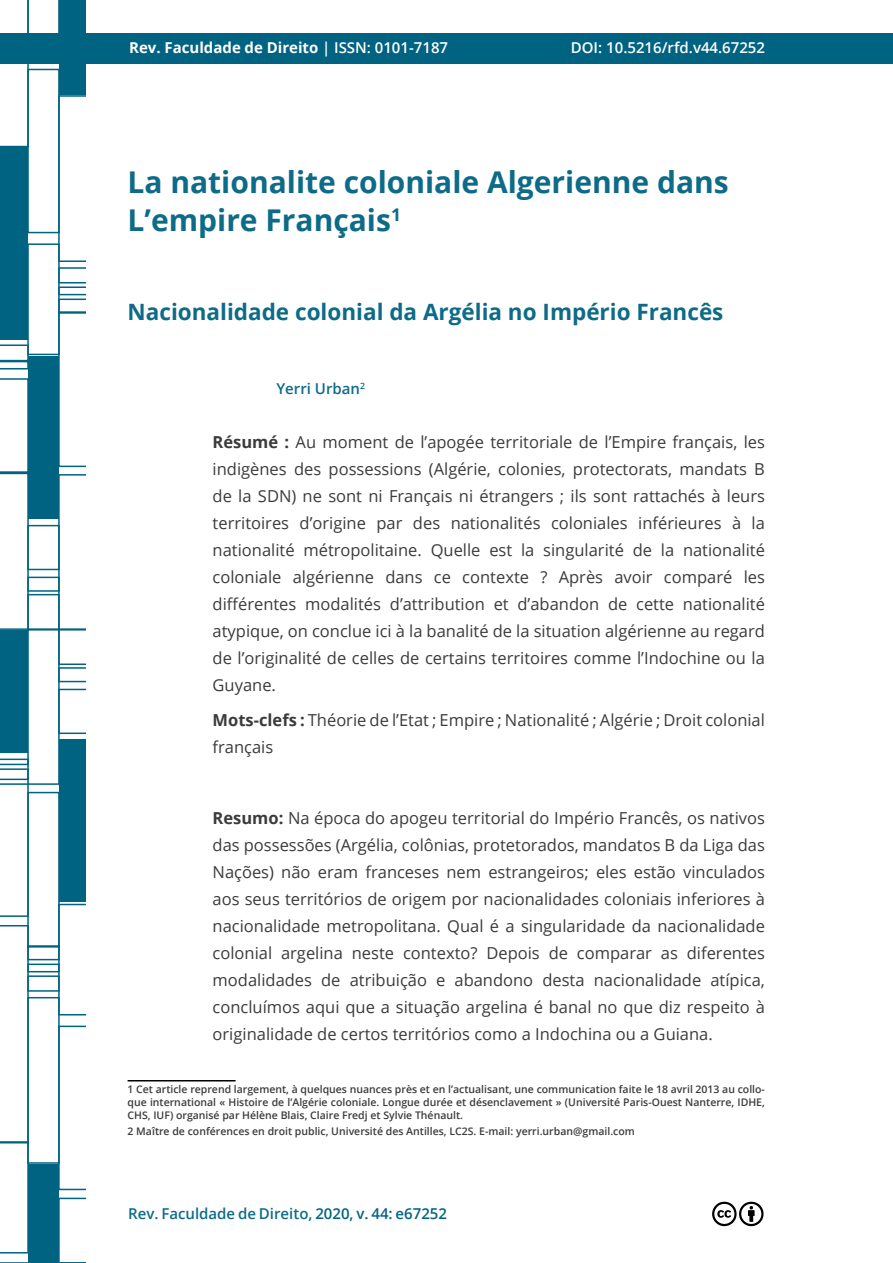
<style>
.page{position:relative;width:893px;height:1263px;background:#fff}
.page>*{position:absolute;margin:0;border:0;box-sizing:border-box;transform-origin:0 0}
.t1{font:700 30px/37.5px "Open Sans";color:#0d6b88}
.t2{font:700 22.5px "Open Sans";color:#0d6b88}
.t3{font:16.5px/27px "Open Sans";color:#3c3b3b;text-align:justify}
.t4{font:600 15px "Open Sans";color:#0d6b88}
.t5{font:700 15px "Open Sans";color:#fff}
.t6{font:600 15px "Open Sans";color:#fff}
.t7{font:600 10.5px/12.6px "Open Sans";color:#3c3b3b;text-align:justify}
.s1{font-weight:600}
.s2{font-weight:700}
.s3{color:#006382}
</style>
<div class="page">
<div style="left:0;top:33px;width:893px;height:31px;background:#006381"></div>
<svg style="left:0;top:0;width:85px;height:1263px"></svg>
<svg style="left:712px;top:1201px;width:52px;height:26px"></svg>
<hr style="left:128px;top:1080px;width:108px;height:1px;background:#000">
<p class="t5" style="left:129px;top:37px;width:320px">Rev. Faculdade de Direito <span class="s1">| ISSN: 0101-7187</span></p>
<p class="t6" style="left:571px;top:37px;width:196px">DOI: 10.5216/rfd.v44.67252</p>
<h1 class="t1" style="left:128px;top:163px;width:603px">La nationalite coloniale Algerienne dans<br>L’empire Français<sup>1</sup></h1>
<h2 class="t2" style="left:128px;top:296px;width:597px">Nacionalidade colonial da Argélia no Império Francês</h2>
<p class="t4" style="left:276px;top:378px;width:90px">Yerri Urban<sup>2</sup></p>
<p class="t3" style="left:213px;top:428px;width:554px"><span class="s2">Résumé :</span> Au moment de l’apogée territoriale de l’Empire français, les indigènes des possessions (Algérie, colonies, protectorats, mandats B de la SDN) ne sont ni Français ni étrangers ; ils sont rattachés à leurs territoires d’origine par des nationalités coloniales inférieures à la nationalité métropolitaine. Quelle est la singularité de la nationalité coloniale algérienne dans ce contexte ? Après avoir comparé les différentes modalités d’attribution et d’abandon de cette nationalité atypique, on conclue ici à la banalité de la situation algérienne au regard de l’originalité de celles de certains territoires comme l’Indochine ou la Guyane.</p>
<p class="t3" style="left:213px;top:706px;width:554px"><span class="s2">Mots-clefs :</span> Théorie de l’Etat ; Empire ; Nationalité ; Algérie ; Droit colonial français</p>
<p class="t3" style="left:213px;top:804px;width:554px"><span class="s2">Resumo:</span> Na época do apogeu territorial do Império Francês, os nativos das possessões (Argélia, colônias, protetorados, mandatos B da Liga das Nações) não eram franceses nem estrangeiros; eles estão vinculados aos seus territórios de origem por nacionalidades coloniais inferiores à nacionalidade metropolitana. Qual é a singularidade da nacionalidade colonial argelina neste contexto? Depois de comparar as diferentes modalidades de atribuição e abandono desta nacionalidade atípica, concluímos aqui que a situação argelina é banal no que diz respeito à originalidade de certos territórios como a Indochina ou a Guiana.</p>
<p class="t7" style="left:128px;top:1083px;width:639px">1 Cet article reprend largement, à quelques nuances près et en l’actualisant, une communication faite le 18 avril 2013 au collo&shy;que international « Histoire de l’Algérie coloniale. Longue durée et désenclavement » (Université Paris-Ouest Nanterre, IDHE, CHS, IUF) organisé par Hélène Blais, Claire Fredj et Sylvie Thénault.</p>
<p class="t7" style="left:128px;top:1125px;width:509px">2 Maître de conférences en droit public, Université des Antilles, LC2S. E-mail: yerri.urban@gmail.com</p>
<p class="t4" style="left:128px;top:1203px;width:320px">Rev. Faculdade de Direito, <span class="s3">2020, v. 44: e67252</span></p>
</div>
